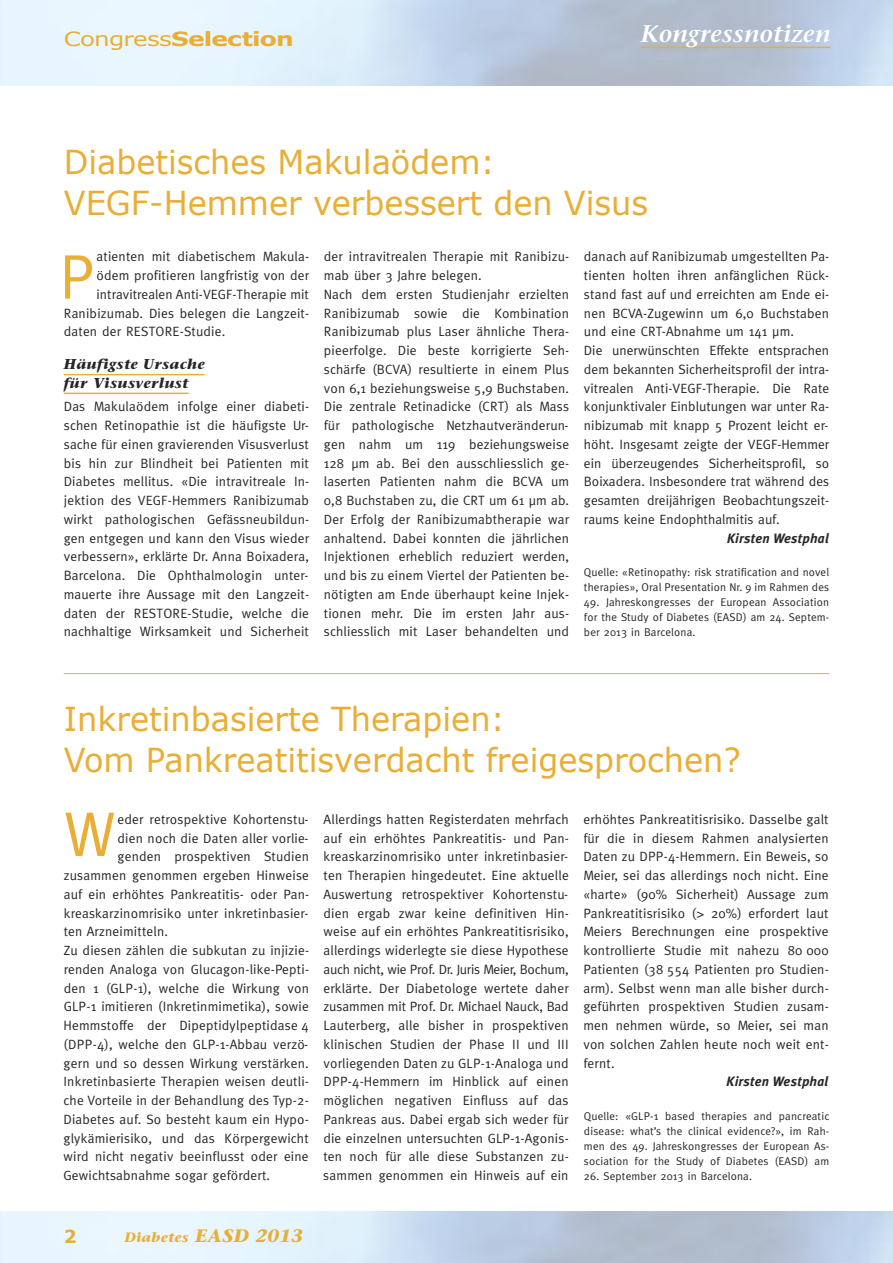
<style>
.page{position:relative;width:893px;height:1263px;background:#fff}
.page>*{position:absolute;margin:0;border:0;box-sizing:border-box;transform-origin:0 0}
.t1{font:63px "Meta Plus Normal";color:#e9ae35}
.t2{font:33px/41.2px "Verdana";color:#e9ae35}
.t3{font:italic 600 24px "Stone Serif";letter-spacing:.01em;color:#fff}
.t4{font:700 19.5px "Verdana";letter-spacing:-.035em;color:#e9ae35;scale:1.28 1}
.t5{font:700 18px "Verdana";color:#e9ae35}
.t6{font:italic 700 14.25px/18.8px "Stone Serif";letter-spacing:.03em;color:#272627}
.t7{font:13.5px/18.8px "Meta Plus";letter-spacing:.015em;color:#272627;text-align:justify}
.t8{font:italic 700 13.5px "Meta Plus";letter-spacing:.015em;color:#272627}
.t9{font:italic 700 13.5px "Stone Serif";letter-spacing:.03em;color:#e9ae35}
.t10{font:11.25px/15px "Meta Plus";letter-spacing:.015em;color:#272627;text-align:justify}
.s1{font-weight:400}
.s2{font-family:"Univers"}
.s3{font-size:18px}
</style>
<div class="page">
<hr style="left:641px;top:47px;width:190px;height:1px;background:#e9ae35">
<hr style="left:64px;top:374px;width:140px;height:1px;background:#e9ae35">
<hr style="left:64px;top:393px;width:125px;height:1px;background:#e9ae35">
<hr style="left:64px;top:673px;width:765px;height:1px;background:#e9ae35">
<h3 class="t4" style="left:64px;top:26px;width:181px"><span class="s1">Congress</span>Selection</h3>
<h3 class="t3" style="left:641px;top:25px;width:191px">Kongressnotizen</h3>
<h2 class="t2" style="left:64px;top:140px;width:586px">Diabetisches Makulaödem:<br>VEGF-Hemmer verbessert den Visus</h2>
<h1 class="t1" style="left:59px;top:240px;width:36px">P</h1>
<p class="t7" style="left:97px;top:247px;width:214px">atienten mit diabetischem Makula-</p>
<p class="t7" style="left:97px;top:266px;width:214px">ödem profitieren langfristig von der</p>
<p class="t7" style="left:97px;top:285px;width:214px">intravitrealen Anti-VEGF-Therapie mit</p>
<p class="t7" style="left:64px;top:304px;width:247px">Ranibizumab. Dies belegen die Langzeit-</p>
<p class="t7" style="left:64px;top:322px;width:163px">daten der RESTORE-Studie.</p>
<p class="t6" style="left:64px;top:356px;width:142px">Häufigste Ursache für Visusverlust</p>
<p class="t7" style="left:64px;top:397px;width:247px">Das Makulaödem infolge einer diabeti&shy;schen Retinopathie ist die häufigste Ur&shy;sache für einen gravierenden Visusverlust bis hin zur Blindheit bei Patienten mit Diabetes mellitus. «Die intravitreale In&shy;jektion des VEGF-Hemmers Ranibizumab wirkt pathologischen Gefässneubildun&shy;gen entgegen und kann den Visus wieder verbessern», erklärte Dr. Anna Boixadera, Barcelona. Die Ophthalmologin unter&shy;mauerte ihre Aussage mit den Langzeit&shy;daten der RESTORE-Studie, welche die nachhaltige Wirksamkeit und Sicherheit</p>
<p class="t7" style="left:324px;top:247px;width:247px;text-align:left">der intravitrealen Therapie mit Ranibizu&shy;mab über 3 Jahre belegen.<br>Nach dem ersten Studienjahr erzielten Ranibizumab sowie die Kombination Ranibizumab plus Laser ähnliche Thera&shy;pieerfolge. Die beste korrigierte Seh&shy;schärfe (BCVA) resultierte in einem Plus von 6,1 beziehungsweise 5,9 Buchstaben.<br>Die zentrale Retinadicke (CRT) als Mass für pathologische Netzhautveränderun&shy;gen nahm um 119 beziehungsweise 128 µm ab. Bei den ausschliesslich ge&shy;laserten Patienten nahm die BCVA um 0,8 Buchstaben zu, die CRT um 61 µm ab.<br>Der Erfolg der Ranibizumabtherapie war anhaltend. Dabei konnten die jährlichen Injektionen erheblich reduziert werden, und bis zu einem Viertel der Patienten be&shy;nötigten am Ende überhaupt keine Injek&shy;tionen mehr. Die im ersten Jahr aus&shy;schliesslich mit Laser behandelten und</p>
<p class="t7" style="left:584px;top:247px;width:247px;text-align:left">danach auf Ranibizumab umgestellten Pa&shy;tienten holten ihren anfänglichen Rück&shy;stand fast auf und erreichten am Ende ei&shy;nen BCVA-Zugewinn um 6,0 Buchstaben und eine CRT-Abnahme um 141 µm.<br>Die unerwünschten Effekte entsprachen dem bekannten Sicherheitsprofil der intra&shy;vitrealen Anti-VEGF-Therapie. Die Rate konjunktivaler Einblutungen war unter Ra&shy;nibizumab mit knapp 5 Prozent leicht er&shy;höht. Insgesamt zeigte der VEGF-Hemmer ein überzeugendes Sicherheitsprofil, so Boixadera. Insbesondere trat während des gesamten dreijährigen Beobachtungszeit&shy;raums keine Endophthalmitis auf.</p>
<p class="t8" style="left:727px;top:530px;width:104px">Kirsten Westphal</p>
<p class="t10" style="left:584px;top:565px;width:247px">Quelle: «Retinopathy: risk stratification and novel therapies», Oral Presentation Nr. 9 im Rahmen des</p>
<p class="t10" style="left:584px;top:595px;width:247px">49. Jahreskongresses der European Association for the Study of Diabetes (EASD) am 24. Septem&shy;ber 2013 in Barcelona.</p>
<h2 class="t2" style="left:64px;top:697px;width:679px">Inkretinbasierte Therapien:<br>Vom Pankreatitisverdacht freigesprochen?</h2>
<h1 class="t1" style="left:64px;top:797px;width:53px">W</h1>
<p class="t7" style="left:323px;top:810px;width:247px">Allerdings hatten Registerdaten mehrfach auf ein erhöhtes Pankreatitis- und Pan&shy;kreaskarzinomrisiko unter inkretinbasier&shy;ten Therapien hingedeutet. Eine aktuelle Auswertung retrospektiver Kohortenstu&shy;dien ergab zwar keine definitiven Hin&shy;weise auf ein erhöhtes Pankreatitisrisiko, allerdings widerlegte sie diese Hypothese auch nicht, wie Prof. Dr. Juris Meier, Bochum, erklärte. Der Diabetologe wertete daher zusammen mit Prof. Dr. Michael Nauck, Bad Lauterberg, alle bisher in prospektiven klinischen Studien der Phase II und III vorliegenden Daten zu GLP-1-Analoga und DPP-4-Hemmern im Hinblick auf einen möglichen negativen Einfluss auf das Pankreas aus. Dabei ergab sich weder für die einzelnen untersuchten GLP-1-Agonis&shy;ten noch für alle diese Substanzen zu&shy;sammen genommen ein Hinweis auf ein</p>
<p class="t7" style="left:583px;top:810px;width:247px">erhöhtes Pankreatitisrisiko. Dasselbe galt für die in diesem Rahmen analysierten Daten zu DPP-4-Hemmern. Ein Beweis, so Meier, sei das allerdings noch nicht. Eine «harte» (90% Sicherheit) Aussage zum Pankreatitisrisiko (<span class="s2">&gt;</span> 20%) erfordert laut Meiers Berechnungen eine prospektive kontrollierte Studie mit nahezu 80 000<br>Patienten (38 554 Patienten pro Studien&shy;arm). Selbst wenn man alle bisher durch&shy;geführten prospektiven Studien zusam&shy;men nehmen würde, so Meier, sei man von solchen Zahlen heute noch weit ent&shy;fernt.</p>
<p class="t7" style="left:118px;top:810px;width:192px">eder retrospektive Kohortenstu-</p>
<p class="t7" style="left:118px;top:829px;width:192px">dien noch die Daten aller vorlie-</p>
<p class="t7" style="left:118px;top:847px;width:193px">genden prospektiven Studien</p>
<p class="t7" style="left:64px;top:866px;width:247px">zusammen genommen ergeben Hinweise</p>
<p class="t7" style="left:64px;top:885px;width:247px">auf ein erhöhtes Pankreatitis- oder Pan-</p>
<p class="t7" style="left:64px;top:904px;width:246px">kreaskarzinomrisiko unter inkretinbasier-</p>
<p class="t7" style="left:64px;top:922px;width:106px">ten Arzneimitteln.</p>
<p class="t7" style="left:64px;top:941px;width:247px">Zu diesen zählen die subkutan zu injizie-</p>
<p class="t7" style="left:64px;top:960px;width:247px">renden Analoga von Glucagon-like-Pepti-</p>
<p class="t7" style="left:64px;top:979px;width:247px">den 1 (GLP-1), welche die Wirkung von</p>
<p class="t7" style="left:64px;top:997px;width:247px">GLP-1 imitieren (Inkretinmimetika), sowie</p>
<p class="t7" style="left:64px;top:1016px;width:247px">Hemmstoffe der Dipeptidylpeptidase 4</p>
<p class="t7" style="left:64px;top:1035px;width:246px">(DPP-4), welche den GLP-1-Abbau verzö-</p>
<p class="t7" style="left:64px;top:1054px;width:247px">gern und so dessen Wirkung verstärken.</p>
<p class="t7" style="left:64px;top:1072px;width:247px">Inkretinbasierte Therapien weisen deutli-</p>
<p class="t7" style="left:64px;top:1091px;width:247px">che Vorteile in der Behandlung des Typ-2-</p>
<p class="t7" style="left:64px;top:1110px;width:247px">Diabetes auf. So besteht kaum ein Hypo-</p>
<p class="t7" style="left:64px;top:1129px;width:247px">glykämierisiko, und das Körpergewicht</p>
<p class="t7" style="left:64px;top:1147px;width:247px">wird nicht negativ beeinflusst oder eine</p>
<p class="t7" style="left:63px;top:1166px;width:208px">Gewichtsabnahme sogar gefördert.</p>
<p class="t8" style="left:726px;top:1074px;width:104px">Kirsten Westphal</p>
<p class="t10" style="left:584px;top:1109px;width:247px">Quelle: «GLP-1 based therapies and pancreatic disease: what’s the clinical evidence?», im Rah&shy;men des 49. Jahreskongresses der European As&shy;sociation for the Study of Diabetes (EASD) am</p>
<p class="t10" style="left:584px;top:1169px;width:170px">26. September 2013 in Barcelona.</p>
<h3 class="t5" style="left:64px;top:1224px;width:14px">2</h3>
<p class="t9" style="left:124px;top:1232px;width:180px">Diabetes <span class="s3">EASD 2013</span></p>
</div>
